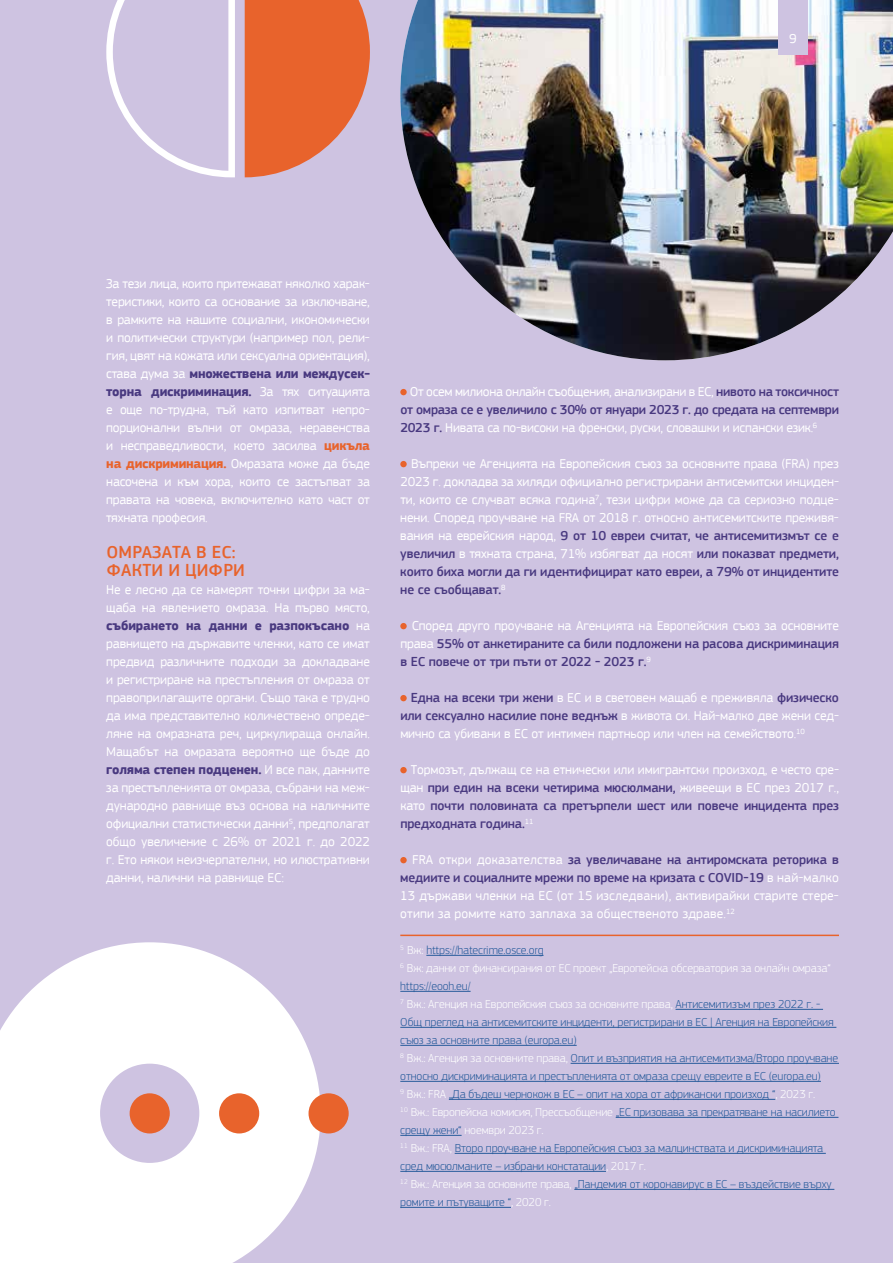
<style>
.page{position:relative;width:893px;height:1263px;background:#cec3e1}
.page>*{position:absolute;margin:0;border:0;box-sizing:border-box;transform-origin:0 0}
.t1{font:500 18px/18px "EC Square Sans Pro";letter-spacing:.01em;color:#e8632c}
.t2{font:13.5px/18px "EC Square Sans Pro";letter-spacing:-.01em;color:#fff;text-align:justify}
.t3{font:500 13.5px/18px "EC Square Sans Pro";letter-spacing:-.01em;color:#493980;text-align:justify}
.t4{font:300 12px/18px "EC Square Sans Pro";letter-spacing:-.01em;color:#275b9b}
.s1{font-weight:700;color:#493980}
.s2{font-weight:700;color:#e8632c}
.s3{font-weight:500;color:#493980}
.s4{font-weight:400;color:#fff}
.s5{color:#fff}
</style>
<div class="page">
<svg style="left:245px;top:0;width:125px;height:177px;background:#e47146"></svg>
<svg style="left:106px;top:0;width:129px;height:177px"></svg>
<img style="left:400px;top:0;width:493px;height:360px">
<div style="left:778px;top:0;width:30px;height:54px;background:#cec3e1"></div>
<hr style="left:400px;top:935px;width:439px;height:1px;background:#e8632c">
<hr style="left:426px;top:955px;width:117px;height:1px;background:#275b9b">
<hr style="left:400px;top:991px;width:71px;height:1px;background:#275b9b">
<hr style="left:676px;top:1009px;width:147px;height:1px;background:#275b9b">
<hr style="left:400px;top:1027px;width:436px;height:1px;background:#275b9b">
<hr style="left:400px;top:1045px;width:177px;height:1px;background:#275b9b">
<hr style="left:571px;top:1063px;width:268px;height:1px;background:#275b9b">
<hr style="left:400px;top:1081px;width:421px;height:1px;background:#275b9b">
<hr style="left:449px;top:1099px;width:326px;height:1px;background:#275b9b">
<hr style="left:616px;top:1117px;width:222px;height:1px;background:#275b9b">
<hr style="left:400px;top:1135px;width:62px;height:1px;background:#275b9b">
<hr style="left:455px;top:1153px;width:371px;height:1px;background:#275b9b">
<hr style="left:400px;top:1171px;width:206px;height:1px;background:#275b9b">
<hr style="left:574px;top:1189px;width:260px;height:1px;background:#275b9b">
<hr style="left:400px;top:1207px;width:111px;height:1px;background:#275b9b">
<div style="left:400px;top:389px;width:7px;height:6px;background:#e8632c;border-radius:50%"></div>
<div style="left:400px;top:461px;width:7px;height:6px;background:#e8632c;border-radius:50%"></div>
<div style="left:400px;top:623px;width:7px;height:6px;background:#e8632c;border-radius:50%"></div>
<div style="left:400px;top:695px;width:7px;height:6px;background:#e8632c;border-radius:50%"></div>
<div style="left:400px;top:767px;width:7px;height:6px;background:#e8632c;border-radius:50%"></div>
<div style="left:400px;top:857px;width:7px;height:6px;background:#e8632c;border-radius:50%"></div>
<svg style="left:0;top:942px;width:321px;height:321px;fill:#fff"></svg>
<div style="left:309px;top:1093px;width:40px;height:40px;background:#e8632c;border-radius:50%"></div>
<div style="left:219px;top:1093px;width:40px;height:40px;background:#e8632c;border-radius:50%"></div>
<p class="t2" style="left:789px;top:29px;width:9px">9</p>
<p class="t2" style="left:106px;top:275px;width:265px">За тези лица, които притежават няколко харак&shy;теристики, които са основание за изключване, в рамките на нашите социални, икономически и политически структури (например пол, рели&shy;гия, цвят на кожата или сексуална ориентация), става дума за <span class="s1">множествена или междусек&shy;торна дискриминация.</span> За тях ситуацията е още по-трудна, тъй като изпитват непро&shy;порционални вълни от омраза, неравенства и несправедливости, което засилва <span class="s2">цикъла на дискриминация.</span> Омразата може да бъде насочена и към хора, които се застъпват за правата на човека, включително като част от тяхната професия.</p>
<h1 class="t1" style="left:106px;top:543px;width:140px">ОМРАЗАТА В ЕС:<br>ФАКТИ И ЦИФРИ</h1>
<p class="t2" style="left:106px;top:581px;width:265px">Не е лесно да се намерят точни цифри за ма&shy;щаба на явлението омраза. На първо място, <span class="s1">събирането на данни е разпокъсано</span> на равнището на държавите членки, като се имат предвид различните подходи за докладване и регистриране на престъпления от омраза от правоприлагащите органи. Също така е трудно да има представително количествено опреде&shy;ляне на омразната реч, циркулираща онлайн.<br>Мащабът на омразата вероятно ще бъде до <span class="s1">голяма степен подценен.</span> И все пак, данните за престъпленията от омраза, събрани на меж&shy;дународно равнище въз основа на наличните официални статистически данни<sup>5</sup>, предполагат общо увеличение с 26% от 2021 г. до 2022 г. Ето някои неизчерпателни, но илюстративни данни, налични на равнище ЕС:</p>
<p class="t2" style="left:400px;top:383px;width:440px;text-indent:10px">От осем милиона онлайн съобщения, анализирани в ЕС, <span class="s3">нивото на токсичност от омраза се е увеличило с 30% от януари 2023 г. до средата на септември 2023 г.</span> Нивата са по-високи на френски, руски, словашки и испански език.<sup>6</sup></p>
<p class="t2" style="left:400px;top:455px;width:440px;text-indent:11px">Въпреки че Агенцията на Европейския съюз за основните права (FRA) през 2023 г. докладва за хиляди официално регистрирани антисемитски инциден&shy;ти, които се случват всяка година<sup>7</sup>, тези цифри може да са сериозно подце&shy;нени. Според проучване на FRA от 2018 г. относно антисемитските преживя&shy;вания на еврейския народ, <span class="s3">9 от 10 евреи считат, че антисемитизмът се е увеличил</span> в тяхната страна, 71% избягват да носят <span class="s3">или показват предмети, които биха могли да ги идентифицират като евреи, а 79% от инцидентите не се съобщават.</span><sup>8</sup></p>
<p class="t3" style="left:400px;top:617px;width:440px;text-indent:11px"><span class="s4">Според друго проучване на Агенцията на Европейския съюз за основните права</span> 55% от анкетираните са били подложени на расова дискриминация в ЕС повече от три пъти от 2022 - 2023 г.<sup>9</sup></p>
<p class="t2" style="left:400px;top:689px;width:440px;text-indent:11px"><span class="s3">Една на всеки три жени</span> в ЕС и в световен мащаб е преживяла <span class="s3">физическо или сексуално насилие поне веднъж</span> в живота си. Най-малко две жени сед&shy;мично са убивани в ЕС от интимен партньор или член на семейството.<sup>10</sup></p>
<p class="t3" style="left:400px;top:761px;width:440px;text-indent:10px"><span class="s4">Тормозът, дължащ се на етнически или имигрантски произход, е често сре&shy;щан</span> при един на всеки четирима мюсюлмани, <span class="s4">живеещи в ЕС през 2017 г., като</span> почти половината са претърпели шест или повече инцидента през предходната година.<sup>11</sup></p>
<p class="t2" style="left:400px;top:851px;width:440px;text-indent:12px">FRA откри доказателства <span class="s3">за увеличаване на антиромската реторика в медиите и социалните мрежи по време на кризата с COVID-19</span> в най-малко 13 държави членки на ЕС (от 15 изследвани), активирайки старите стере&shy;отипи за ромите като заплаха за общественото здраве.<sup>12</sup></p>
<p class="t4" style="left:400px;top:941px;width:439px"><sup>5</sup> <span class="s5">Вж:</span> https://hatecrime.osce.org<br><sup>6</sup> <span class="s5">Вж: данни от финансирания от ЕС проект „Европейска обсерватория за онлайн омраза“ </span>https://eooh.eu/<br><sup>7</sup> <span class="s5">Вж.: Агенция на Европейския съюз за основните права,</span> Антисемитизъм през 2022 г. - Общ преглед на антисемитските инциденти, регистрирани в ЕС | Агенция на Европейския съюз за основните права (europa.eu)<br><sup>8</sup> <span class="s5">Вж.: Агенция за основните права,</span> Опит и възприятия на антисемитизма/Второ проучване относно дискриминацията и престъпленията от омраза срещу евреите в ЕС (europa.eu)<br><sup>9</sup> <span class="s5">Вж.: FRA</span> „Да бъдеш чернокож в ЕС – опит на хора от африкански произход “<span class="s5">, 2023 г.<br></span><sup>10</sup> <span class="s5">Вж.: Европейска комисия, Прессъобщение</span> „ЕС призовава за прекратяване на насилието срещу жени“ <span class="s5">ноември 2023 г.<br></span><sup>11</sup> <span class="s5">Вж.: FRA,</span> Второ проучване на Европейския съюз за малцинствата и дискриминацията сред мюсюлманите – избрани констатации<span class="s5">, 2017 г.<br></span><sup>12</sup> <span class="s5">Вж.: Агенция за основните права,</span> „Пандемия от коронавирус в ЕС – въздействие върху ромите и пътуващите “<span class="s5">, 2020 г.</span></p>
</div>
